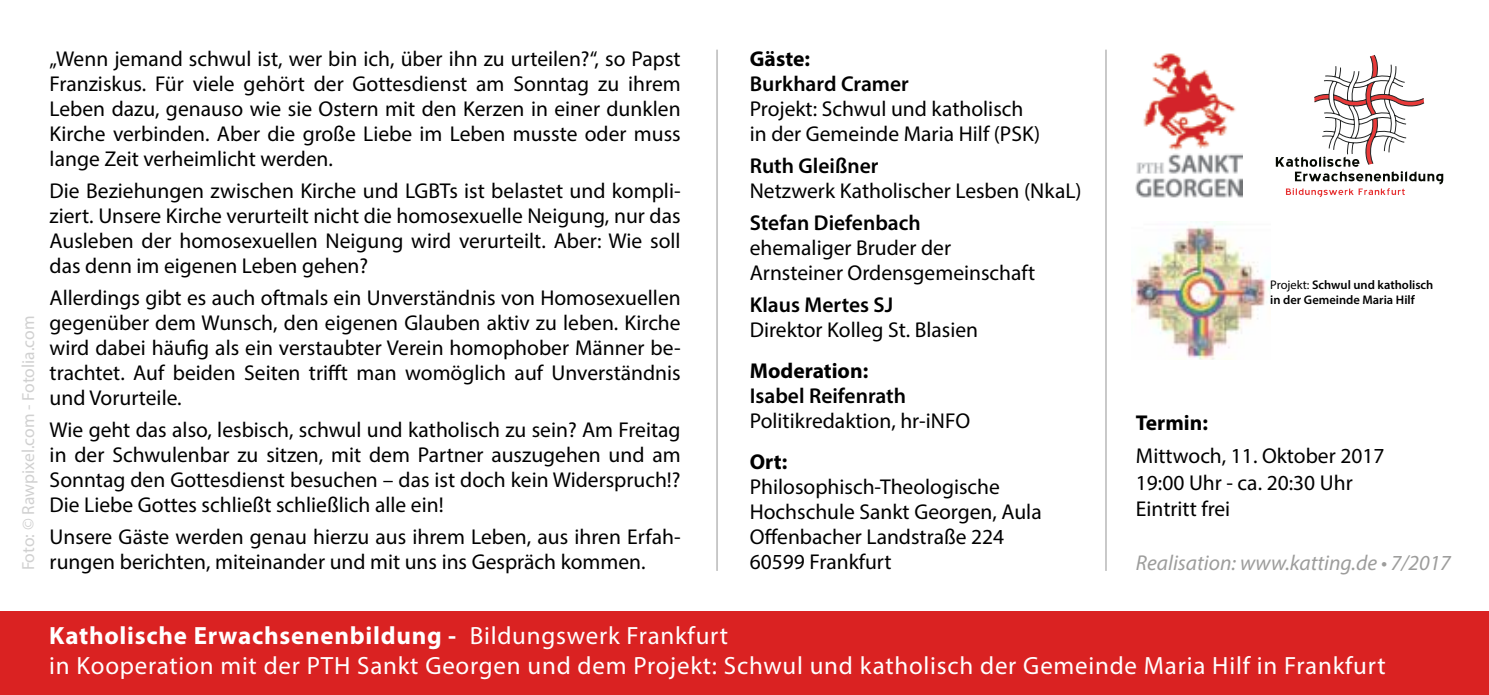
<style>
.page{position:relative;width:1489px;height:695px;background:#fff}
.page>*{position:absolute;margin:0;border:0;box-sizing:border-box;transform-origin:0 0}
.t1{font:25px/30px "Myriad Pro";letter-spacing:.03em;color:#fff}
.t2{font:21.5px/25px "Myriad Pro";color:#000}
.t3{font:600 21.5px "Myriad Pro";color:#000}
.t4{font:italic 21.5px "Myriad Pro";color:#9d9d9c}
.t5{font:700 21.5px "Myriad Pro";color:#000}
.t6{font:17.5px "Myriad Pro";color:#d0d0d0}
.t7{font:600 12.5px/15px "Myriad Pro";color:#000}
.s1{font-weight:400}
.s2{font-weight:700}
</style>
<div class="page">
<div style="left:0;top:611px;width:1488px;height:83px;background:#da2222"></div>
<hr style="left:716px;top:50px;width:2px;height:520px;background:#c6c6c6">
<hr style="left:1104px;top:50px;width:2px;height:520px;background:#c6c6c6">
<img style="left:1135px;top:53px;width:107px;height:145px">
<img style="left:1131px;top:221px;width:139px;height:138px">
<svg style="left:1275px;top:55px;width:167px;height:142px"></svg>
<p class="t6" style="left:18px;top:570px;width:256px;rotate:-90deg">Foto: © Rawpixel.com - Fotolia.com</p>
<p class="t2" style="left:50px;top:46px;width:632px;text-align:justify">„Wenn jemand schwul ist, wer bin ich, über ihn zu urteilen?“, so Papst Franziskus. Für viele gehört der Gottesdienst am Sonntag zu ihrem Leben dazu, genauso wie sie Ostern mit den Kerzen in einer dunklen Kirche verbinden. Aber die große Liebe im Leben musste oder muss lange Zeit verheimlicht werden.</p>
<p class="t2" style="left:50px;top:178px;width:632px;text-align:justify">Die Beziehungen zwischen Kirche und LGBTs ist belastet und kompli&shy;ziert. Unsere Kirche verurteilt nicht die homosexuelle Neigung, nur das Ausleben der homosexuellen Neigung wird verurteilt. Aber: Wie soll das denn im eigenen Leben gehen?</p>
<p class="t2" style="left:50px;top:285px;width:632px;text-align:justify">Allerdings gibt es auch oftmals ein Unverständnis von Homosexuellen gegenüber dem Wunsch, den eigenen Glauben aktiv zu leben. Kirche wird dabei häufig als ein verstaubter Verein homophober Männer be&shy;trachtet. Auf beiden Seiten trifft man womöglich auf Unverständnis und Vorurteile.</p>
<p class="t2" style="left:50px;top:417px;width:632px;text-align:justify">Wie geht das also, lesbisch, schwul und katholisch zu sein? Am Freitag in der Schwulenbar zu sitzen, mit dem Partner auszugehen und am Sonntag den Gottesdienst besuchen – das ist doch kein Widerspruch!?<br>Die Liebe Gottes schließt schließlich alle ein!</p>
<p class="t2" style="left:50px;top:524px;width:632px">Unsere Gäste werden genau hierzu aus ihrem Leben, aus ihren Erfah&shy;rungen berichten, miteinander und mit uns ins Gespräch kommen.</p>
<p class="t5" style="left:749px;top:44px;width:62px">Gäste:</p>
<p class="t3" style="left:749px;top:70px;width:161px">Burkhard Cramer</p>
<p class="t2" style="left:749px;top:96px;width:292px">Projekt: Schwul und katholisch in der Gemeinde Maria Hilf (PSK)</p>
<p class="t3" style="left:749px;top:152px;width:130px">Ruth Gleißner</p>
<p class="t2" style="left:749px;top:178px;width:333px">Netzwerk Katholischer Lesben (NkaL)</p>
<p class="t3" style="left:749px;top:209px;width:172px">Stefan Diefenbach</p>
<p class="t2" style="left:749px;top:235px;width:287px">ehemaliger Bruder der<br>Arnsteiner Ordensgemeinschaft</p>
<p class="t3" style="left:749px;top:291px;width:145px">Klaus Mertes SJ</p>
<p class="t2" style="left:749px;top:317px;width:230px">Direktor Kolleg St. Blasien</p>
<p class="t5" style="left:749px;top:356px;width:120px">Moderation:</p>
<p class="t3" style="left:749px;top:382px;width:158px">Isabel Reifenrath</p>
<p class="t2" style="left:749px;top:408px;width:222px">Politikredaktion, hr-iNFO</p>
<p class="t5" style="left:749px;top:447px;width:39px">Ort:</p>
<p class="t2" style="left:749px;top:473px;width:293px">Philosophisch-Theologische<br>Hochschule Sankt Georgen, Aula<br>Offenbacher Landstraße 224<br>60599 Frankfurt</p>
<p class="t7" style="left:1270px;top:277px;width:165px"><span class="s1">Projekt:</span> Schwul und katholisch in der Gemeinde Maria Hilf</p>
<p class="t5" style="left:1135px;top:408px;width:74px">Termin:</p>
<p class="t2" style="left:1135px;top:442px;width:250px;line-height:26.2px">Mittwoch, 11. Oktober 2017<br>19:00 Uhr - ca. 20:30 Uhr<br>Eintritt frei</p>
<p class="t4" style="left:1135px;top:550px;width:316px">Realisation: www.katting.de • 7/2017</p>
<p class="t1" style="left:49px;top:620px;width:1337px"><span class="s2">Katholische Erwachsenenbildung -</span> Bildungswerk Frankfurt<br>in Kooperation mit der PTH Sankt Georgen und dem Projekt: Schwul und katholisch der Gemeinde Maria Hilf in Frankfurt</p>
</div>
